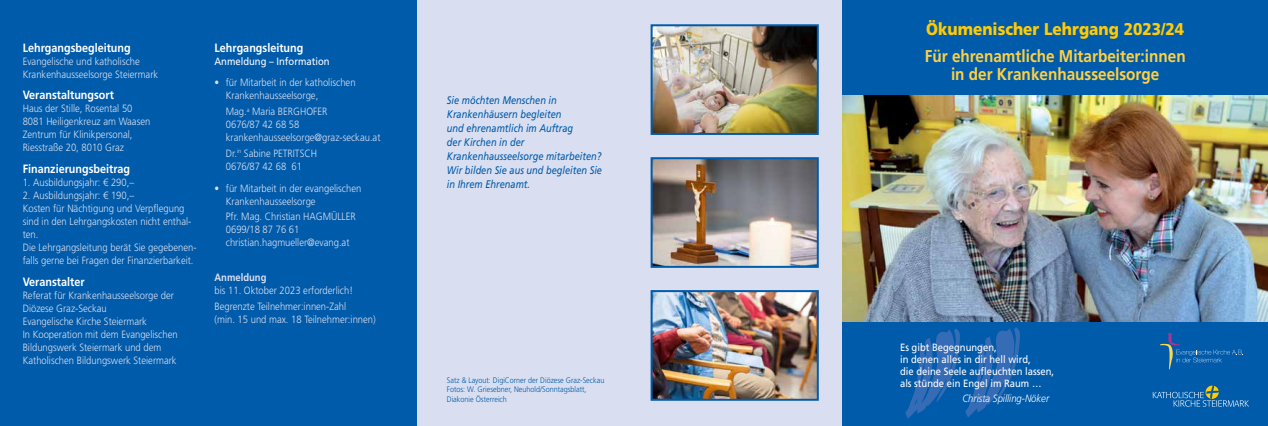
<style>
.page{position:relative;width:1268px;height:426px;background:#fff}
.page>*{position:absolute;margin:0;border:0;box-sizing:border-box;transform-origin:0 0}
.t1{font:300px "Brushstroke";color:#366cb5}
.t2{font:700 17px/18px "Frutiger LT";color:#ffd141;text-align:center;scale:.9 1}
.t3{font:900 17px "Frutiger LT";color:#ffcb05;scale:.9 1}
.t4{font:700 12px "Frutiger LT";color:#fff;scale:.9 1}
.t5{font:italic 11px/14px "Frutiger LT";color:#005baa;scale:.84 1}
.t6{font:300 10.5px/13px "Frutiger LT";color:#dbe0f1;scale:.9 1}
.t7{font:10.5px/12px "Frutiger LT";color:#fff;scale:.9 1}
.t8{font:italic 300 10.5px "Frutiger LT";color:#fff;scale:.9 1}
.t9{font:700 10.5px "Frutiger LT";color:#dbe0f1;scale:.9 1}
.t10{font:300 8px/9.6px "Frutiger LT";color:#005baa;scale:.9 1}
</style>
<div class="page">
<div style="left:0;top:0;width:417px;height:425px;background:#005baa"></div>
<div style="left:417px;top:0;width:425px;height:425px;background:#d9def0"></div>
<div style="left:842px;top:0;width:425px;height:425px;background:#005baa"></div>
<img style="left:842px;top:96px;width:425px;height:225px">
<img style="left:653px;top:27px;width:162px;height:105px">
<div style="left:650px;top:24px;width:168px;height:111px;border:2px solid #005baa"></div>
<img style="left:653px;top:160px;width:162px;height:104px">
<div style="left:650px;top:157px;width:168px;height:110px;border:2px solid #005baa"></div>
<img style="left:653px;top:293px;width:162px;height:104px">
<div style="left:650px;top:290px;width:168px;height:110px;border:2px solid #005baa"></div>
<svg style="left:1152px;top:385px;width:96px;height:21px"></svg>
<svg style="left:1159px;top:333px;width:84px;height:36px"></svg>
<p class="t4" style="left:23px;top:40px;width:122px">Lehrgangsbegleitung</p>
<p class="t6" style="left:23px;top:55px;width:152px">Evangelische und katholische<br>Krankenhausseelsorge Steiermark</p>
<p class="t4" style="left:23px;top:88px;width:103px">Veranstaltungsort</p>
<p class="t6" style="left:23px;top:102px;width:143px">Haus der Stille, Rosental 50<br>8081 Heiligenkreuz am Waasen<br>Zentrum für Klinikpersonal,<br>Riesstraße 20, 8010 Graz</p>
<p class="t4" style="left:23px;top:161px;width:121px">Finanzierungsbeitrag</p>
<p class="t6" style="left:23px;top:176px;width:125px">1. Ausbildungsjahr: € 290,–</p>
<p class="t6" style="left:23px;top:189px;width:195px">2. Ausbildungsjahr: € 190,–<br>Kosten für Nächtigung und Verpflegung sind in den Lehrgangskosten nicht enthal&shy;ten.<br>Die Lehrgangsleitung berät Sie gegebenen&shy;falls gerne bei Fragen der Finanzierbarkeit.</p>
<p class="t4" style="left:23px;top:274px;width:70px">Veranstalter</p>
<p class="t6" style="left:23px;top:288px;width:174px">Referat für Krankenhausseelsorge der Diözese Graz-Seckau<br>Evangelische Kirche Steiermark<br>In Kooperation mit dem Evangelischen Bildungswerk Steiermark und dem Katholischen Bildungswerk Steiermark</p>
<p class="t4" style="left:214px;top:40px;width:100px">Lehrgangsleitung</p>
<p class="t7" style="left:214px;top:55px;width:129px">Anmeldung – Information</p>
<p class="t6" style="left:226px;top:76px;width:146px;text-indent:-11px">• für Mitarbeit in der katholischen<br>Krankenhausseelsorge,</p>
<p class="t6" style="left:226px;top:105px;width:173px">Mag.<sup>a</sup> Maria BERGHOFER<br>0676/87 42 68 58 krankenhausseelsorge@graz-seckau.at</p>
<p class="t6" style="left:226px;top:147px;width:103px">Dr.<sup>in</sup> Sabine PETRITSCH<br>0676/87 42 68 61</p>
<p class="t6" style="left:226px;top:181px;width:152px;text-indent:-11px">• für Mitarbeit in der evangelischen<br>Krankenhausseelsorge</p>
<p class="t6" style="left:226px;top:210px;width:146px">Pfr. Mag. Christian HAGMÜLLER<br>0699/18 87 76 61 christian.hagmueller@evang.at</p>
<p class="t9" style="left:214px;top:271px;width:59px">Anmeldung</p>
<p class="t6" style="left:214px;top:282px;width:155px;line-height:15.8px">bis 11. Oktober 2023 erforderlich!<br>Begrenzte Teilnehmer:innen-Zahl</p>
<p class="t6" style="left:214px;top:312px;width:181px">(min. 15 und max. 18 Teilnehmer:innen)</p>
<p class="t5" style="left:447px;top:93px;width:186px">Sie möchten Menschen in<br>Krankenhäusern begleiten<br>und ehrenamtlich im Auftrag<br>der Kirchen in der<br>Krankenhausseelsorge mitarbeiten?<br>Wir bilden Sie aus und begleiten Sie in Ihrem Ehrenamt.</p>
<p class="t10" style="left:447px;top:374px;width:176px">Satz &amp; Layout: DigiCorner der Diözese Graz-Seckau<br>Fotos: W. Griesebner, Neuhold/Sonntagsblatt,<br>Diakonie Österreich</p>
<h2 class="t3" style="left:926px;top:19px;width:288px">Ökumenischer Lehrgang 2023/24</h2>
<h2 class="t2" style="left:924px;top:47px;width:291px">Für ehrenamtliche Mitarbeiter:innen in der Krankenhausseelsorge</h2>
<h1 class="t1" style="left:897px;top:231px;width:131px">"</h1>
<p class="t7" style="left:899px;top:341px;width:172px">Es gibt Begegnungen,<br>in denen alles in dir hell wird,<br>die deine Seele aufleuchten lassen, als stünde ein Engel im Raum …</p>
<p class="t8" style="left:962px;top:392px;width:98px">Christa Spilling-Nöker</p>
</div>
